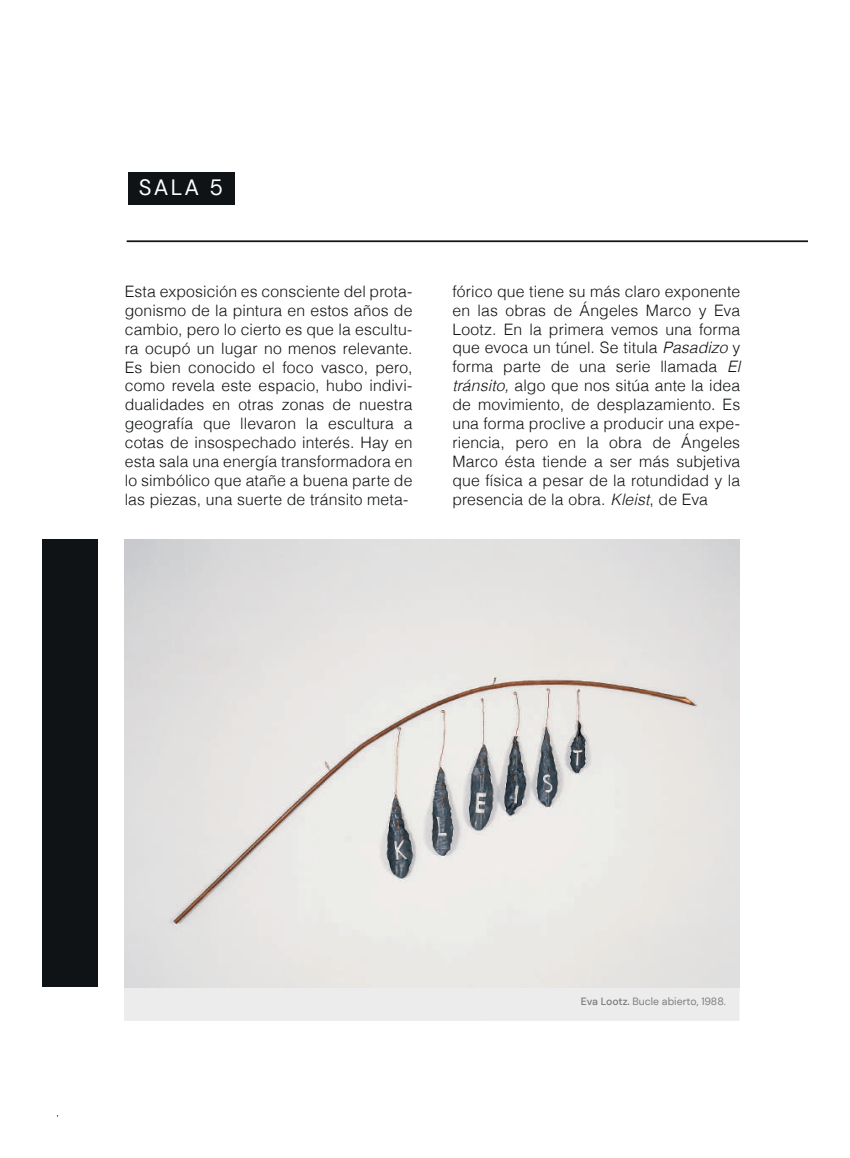
<style>
.page{position:relative;width:850px;height:1158px;background:#fff}
.page>*{position:absolute;margin:0;border:0;box-sizing:border-box;transform-origin:0 0}
.t1{font:22.22px "DM Sans";color:#fff}
.t2{font:300 15.75px/18.9px "Helvetica";letter-spacing:.01em;color:#101315;text-align:justify}
.t3{font:10.5px "DM Sans";color:#7c7f80}
.s1{font-style:italic}
.s2{font-weight:500}
</style>
<div class="page">
<div style="left:124px;top:987px;width:615px;height:33px;background:#ebeceb"></div>
<hr style="left:127px;top:240px;width:680px;height:2px;background:#101415">
<div style="left:129px;top:172px;width:106px;height:33px;background:#101315"></div>
<div style="left:43px;top:539px;width:55px;height:448px;background:#101315"></div>
<img style="left:124px;top:539px;width:615px;height:448px">
<h1 class="t1" style="left:139px;top:173px;width:86px">SALA 5</h1>
<p class="t2" style="left:125px;top:281px;width:289px">Esta exposición es consciente del prota&shy;gonismo de la pintura en estos años de cambio, pero lo cierto es que la escultu&shy;ra ocupó un lugar no menos relevante.<br>Es bien conocido el foco vasco, pero, como revela este espacio, hubo indivi&shy;dualidades en otras zonas de nuestra geografía que llevaron la escultura a cotas de insospechado interés. Hay en esta sala una energía transformadora en lo simbólico que atañe a buena parte de las piezas, una suerte de tránsito meta-</p>
<p class="t2" style="left:452px;top:280px;width:289px">fórico que tiene su más claro exponente en las obras de Ángeles Marco y Eva Lootz. En la primera vemos una forma que evoca un túnel. Se titula <span class="s1">Pasadizo</span> y forma parte de una serie llamada <span class="s1">El tránsito,</span> algo que nos sitúa ante la idea de movimiento, de desplazamiento. Es una forma proclive a producir una expe&shy;riencia, pero en la obra de Ángeles Marco ésta tiende a ser más subjetiva que física a pesar de la rotundidad y la presencia de la obra. <span class="s1">Kleist</span>, de Eva</p>
<p class="t3" style="left:581px;top:994px;width:146px"><span class="s2">Eva Lootz.</span> Bucle abierto, 1988.</p>
</div>
